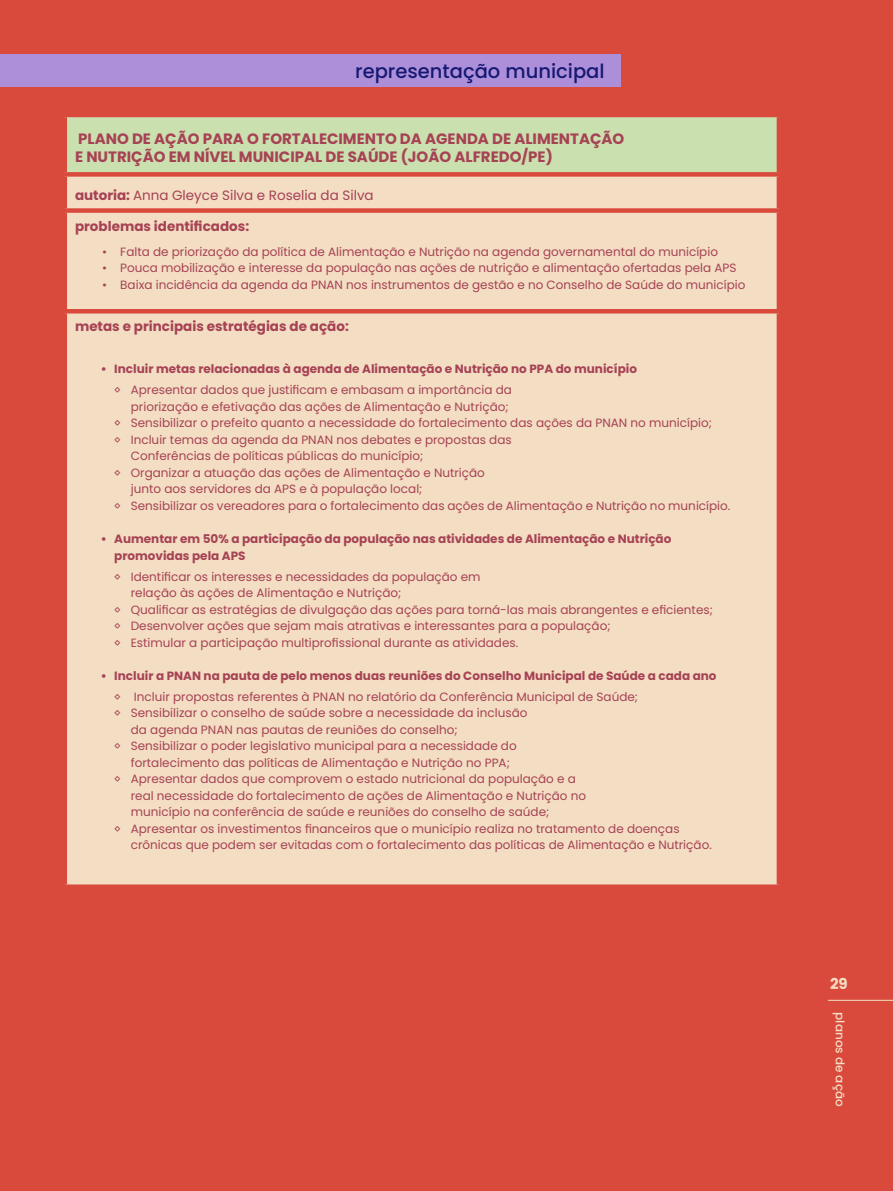
<style>
.page{position:relative;width:893px;height:1191px;background:#d9493c}
.page>*{position:absolute;margin:0;border:0;box-sizing:border-box;transform-origin:0 0}
.t1{font:500 19.5px "Poppins";color:#161973}
.t2{font:700 15px/18px "Poppins";color:#a64254}
.t3{font:700 15px "Poppins";color:#f3ddc3}
.t4{font:700 13.5px "Poppins";color:#a64254}
.t5{font:13.5px "Poppins";color:#a64254}
.t6{font:12px "Poppins";color:#a64254}
.t7{font:700 12px/16.5px "Poppins";color:#a64254}
.t8{font:500 12px "Poppins";color:#f3ddc3}
.s1{font-weight:700}
</style>
<div class="page">
<hr style="left:828px;top:1000px;width:65px;height:1px;background:#f3ddc3">
<div style="left:0;top:54px;width:621px;height:33px;background:#ad8fd9"></div>
<div style="left:65px;top:115px;width:714px;height:59px;background:#cae0af"></div>
<div style="left:67px;top:177px;width:710px;height:707px;background:#f3ddc3"></div>
<hr style="left:63px;top:113px;width:718px;height:4px;background:#d9493c">
<hr style="left:63px;top:117px;width:4px;height:55px;background:#d9493c">
<hr style="left:777px;top:117px;width:4px;height:55px;background:#d9493c">
<div style="left:63px;top:172px;width:718px;height:5px;background:#d9493c"></div>
<hr style="left:63px;top:177px;width:4px;height:31px;background:#d9493c">
<hr style="left:777px;top:177px;width:4px;height:31px;background:#d9493c">
<div style="left:63px;top:208px;width:718px;height:5px;background:#d9493c"></div>
<hr style="left:63px;top:213px;width:4px;height:96px;background:#d9493c">
<hr style="left:777px;top:213px;width:4px;height:96px;background:#d9493c">
<hr style="left:63px;top:309px;width:718px;height:4px;background:#d9493c">
<hr style="left:63px;top:313px;width:4px;height:571px;background:#d9493c">
<hr style="left:777px;top:313px;width:4px;height:571px;background:#d9493c">
<div style="left:63px;top:884px;width:718px;height:5px;background:#d9493c"></div>
<h1 class="t1" style="left:355px;top:59px;width:251px">representação municipal</h1>
<p class="t2" style="left:75px;top:129px;width:551px">PLANO DE AÇÃO PARA O FORTALECIMENTO DA AGENDA DE ALIMENTAÇÃO<br>E NUTRIÇÃO EM NÍVEL MUNICIPAL DE SAÚDE (JOÃO ALFREDO/PE)</p>
<p class="t5" style="left:75px;top:187px;width:300px"><span class="s1">autoria:</span> Anna Gleyce Silva e Roselia da Silva</p>
<p class="t4" style="left:75px;top:218px;width:176px">problemas identificados:</p>
<p class="t6" style="left:102px;top:244px;width:617px">• Falta de priorização da política de Alimentação e Nutrição na agenda governamental do município</p>
<p class="t6" style="left:102px;top:261px;width:636px">• Pouca mobilização e interesse da população nas ações de nutrição e alimentação ofertadas pela APS</p>
<p class="t6" style="left:102px;top:277px;width:645px">• Baixa incidência da agenda da PNAN nos instrumentos de gestão e no Conselho de Saúde do município</p>
<p class="t4" style="left:75px;top:319px;width:275px">metas e principais estratégias de ação:</p>
<p class="t7" style="left:101px;top:361px;width:538px">• Incluir metas relacionadas à agenda de Alimentação e Nutrição no PPA do município</p>
<p class="t6" style="left:114px;top:383px;width:399px">◊ Apresentar dados que justificam e embasam a importância da</p>
<p class="t6" style="left:131px;top:399px;width:379px">priorização e efetivação das ações de Alimentação e Nutrição;</p>
<p class="t6" style="left:114px;top:416px;width:599px">◊ Sensibilizar o prefeito quanto a necessidade do fortalecimento das ações da PNAN no município;</p>
<p class="t6" style="left:114px;top:432px;width:399px">◊ Incluir temas da agenda da PNAN nos debates e propostas das</p>
<p class="t6" style="left:131px;top:449px;width:294px">Conferências de políticas públicas do município;</p>
<p class="t6" style="left:114px;top:465px;width:372px">◊ Organizar a atuação das ações de Alimentação e Nutrição</p>
<p class="t6" style="left:131px;top:482px;width:293px">junto aos servidores da APS e à população local;</p>
<p class="t6" style="left:114px;top:498px;width:618px">◊ Sensibilizar os vereadores para o fortalecimento das ações de Alimentação e Nutrição no município.</p>
<p class="t7" style="left:114px;top:531px;width:559px;text-indent:-14px">• Aumentar em 50% a participação da população nas atividades de Alimentação e Nutrição promovidas pela APS</p>
<p class="t6" style="left:114px;top:569px;width:368px">◊ Identificar os interesses e necessidades da população em</p>
<p class="t6" style="left:131px;top:586px;width:272px">relação às ações de Alimentação e Nutrição;</p>
<p class="t6" style="left:114px;top:602px;width:600px">◊ Qualificar as estratégias de divulgação das ações para torná-las mais abrangentes e eficientes;</p>
<p class="t6" style="left:114px;top:619px;width:498px">◊ Desenvolver ações que sejam mais atrativas e interessantes para a população;</p>
<p class="t6" style="left:114px;top:635px;width:405px">◊ Estimular a participação multiprofissional durante as atividades.</p>
<p class="t7" style="left:101px;top:667px;width:617px">• Incluir a PNAN na pauta de pelo menos duas reuniões do Conselho Municipal de Saúde a cada ano</p>
<p class="t6" style="left:114px;top:689px;width:525px">◊ Incluir propostas referentes à PNAN no relatório da Conferência Municipal de Saúde;</p>
<p class="t6" style="left:114px;top:706px;width:415px">◊ Sensibilizar o conselho de saúde sobre a necessidade da inclusão</p>
<p class="t6" style="left:131px;top:722px;width:328px">da agenda PNAN nas pautas de reuniões do conselho;</p>
<p class="t6" style="left:114px;top:739px;width:404px">◊ Sensibilizar o poder legislativo municipal para a necessidade do</p>
<p class="t6" style="left:131px;top:755px;width:381px">fortalecimento das políticas de Alimentação e Nutrição no PPA;</p>
<p class="t6" style="left:114px;top:772px;width:463px">◊ Apresentar dados que comprovem o estado nutricional da população e a</p>
<p class="t6" style="left:131px;top:788px;width:457px">real necessidade do fortalecimento de ações de Alimentação e Nutrição no</p>
<p class="t6" style="left:131px;top:805px;width:420px">município na conferência de saúde e reuniões do conselho de saúde;</p>
<p class="t6" style="left:114px;top:821px;width:567px">◊ Apresentar os investimentos financeiros que o município realiza no tratamento de doenças</p>
<p class="t6" style="left:131px;top:838px;width:583px">crônicas que podem ser evitadas com o fortalecimento das políticas de Alimentação e Nutrição.</p>
<p class="t3" style="left:830px;top:975px;width:19px">29</p>
<p class="t8" style="left:847px;top:1012px;width:96px;rotate:90deg">planos de ação</p>
</div>
